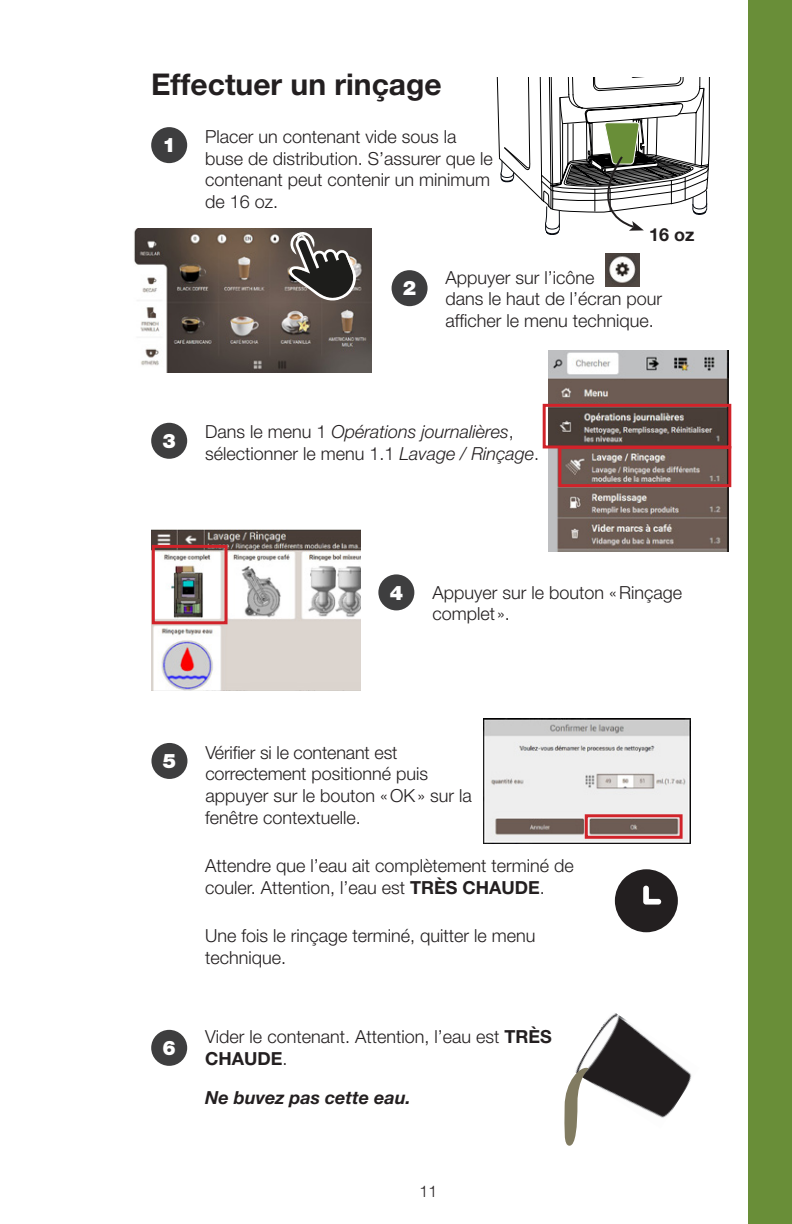
<style>
.page{position:relative;width:792px;height:1224px;background:#fff}
.page>*{position:absolute;margin:0;border:0;box-sizing:border-box;transform-origin:0 0}
.Titres_2{font:700 30px "Helvetica Neue LT Pro";color:#231f20}
.Chiffres_Cercles{font:900 20px "Helvetica Neue LT Pro";color:#fff}
.Paragraphes{font:300 18px/21.6px "Helvetica Neue LT Pro";color:#231f20}
.Paragraphes-2{font:italic 300 18px/21.6px "Helvetica Neue LT Pro";color:#231f20}
.Avertissement{font:italic 700 18px "Helvetica Neue LT Pro";color:#231f20}
.Paragraphes-3{font:700 18px "Helvetica Neue LT Pro";color:#231f20}
.t1{font:300 16px "Helvetica Neue LT Pro";color:#231f20}
.s1{font-style:normal}
.s2{font-weight:700}
</style>
<div class="page">
<div style="left:749px;top:0;width:43px;height:1224px;background:#698e38"></div>
<img style="left:606px;top:253px;width:33px;height:34px">
<div style="left:151px;top:127px;width:36px;height:36px;background:#3e3e3f;border-radius:50%"></div>
<img style="left:578px;top:1013px;width:114px;height:105px">
<svg style="left:564px;top:1065px;width:25px;height:81px"></svg>
<svg style="left:496px;top:78px;width:214px;height:157px"></svg>
<div style="left:151px;top:423px;width:36px;height:36px;background:#3e3e3f;border-radius:50%"></div>
<div style="left:151px;top:743px;width:36px;height:36px;background:#3e3e3f;border-radius:50%"></div>
<div style="left:378px;top:574px;width:36px;height:36px;background:#3e3e3f;border-radius:50%"></div>
<svg style="left:615px;top:869px;width:63px;height:63px"></svg>
<div style="left:151px;top:1030px;width:36px;height:36px;background:#3e3e3f;border-radius:50%"></div>
<div style="left:392px;top:270px;width:36px;height:36px;background:#3e3e3f;border-radius:50%"></div>
<img style="left:134px;top:228px;width:238px;height:144px">
<svg style="left:287px;top:229px;width:72px;height:73px;background:#5e5956"></svg>
<img style="left:549px;top:350px;width:180px;height:202px">
<div style="left:543px;top:404px;width:188px;height:44px;border:3px solid #d1232a"></div>
<div style="left:558px;top:446px;width:173px;height:41px;border:3px solid #d1232a"></div>
<img style="left:151px;top:529px;width:209px;height:162px">
<div style="left:152px;top:545px;width:76px;height:79px;border:3px solid #d1232a"></div>
<img style="left:484px;top:718px;width:207px;height:126px">
<div style="left:585px;top:814px;width:98px;height:25px;border:3px solid #d1232a"></div>
<p class="Titres_2" style="left:151px;top:65px;width:292px">Effectuer un rinçage</p>
<p class="Paragraphes" style="left:205px;top:126px;width:289px">Placer un contenant vide sous la buse de distribution. S’assurer que le contenant peut contenir un minimum de 16 oz.</p>
<p class="Chiffres_Cercles" style="left:163px;top:133px;width:15px">1</p>
<p class="Paragraphes-3" style="left:649px;top:224px;width:47px">16 oz</p>
<p class="Chiffres_Cercles" style="left:403px;top:276px;width:15px">2</p>
<p class="Paragraphes" style="left:446px;top:266px;width:218px">Appuyer sur l’icône<br>dans le haut de l’écran pour afficher le menu technique.</p>
<p class="Chiffres_Cercles" style="left:163px;top:429px;width:15px">3</p>
<p class="Paragraphes-2" style="left:205px;top:421px;width:336px"><span class="s1">Dans le menu 1</span> Opérations journalières<span class="s1">, sélectionner le menu 1.1</span> Lavage / Rinçage<span class="s1">.</span></p>
<p class="Chiffres_Cercles" style="left:390px;top:581px;width:15px">4</p>
<p class="Paragraphes" style="left:432px;top:581px;width:251px">Appuyer sur le bouton «Rinçage complet ».</p>
<p class="Chiffres_Cercles" style="left:163px;top:749px;width:15px">5</p>
<p class="Chiffres_Cercles" style="left:163px;top:1036px;width:15px">6</p>
<p class="Paragraphes" style="left:205px;top:741px;width:268px">Vérifier si le contenant est correctement positionné puis appuyer sur le bouton «OK» sur la fenêtre contextuelle.</p>
<p class="Paragraphes" style="left:205px;top:855px;width:370px">Attendre que l’eau ait complètement terminé de couler. Attention, l’eau est <span class="s2">TRÈS CHAUDE</span>.</p>
<p class="Paragraphes" style="left:205px;top:925px;width:332px">Une fois le rinçage terminé, quitter le menu technique.</p>
<p class="Paragraphes" style="left:205px;top:1026px;width:348px">Vider le contenant. Attention, l’eau est <span class="s2">TRÈS<br>CHAUDE</span>.</p>
<p class="Avertissement" style="left:205px;top:1087px;width:207px">Ne buvez pas cette eau.</p>
<p class="t1" style="left:420px;top:1181px;width:19px">11</p>
</div>
